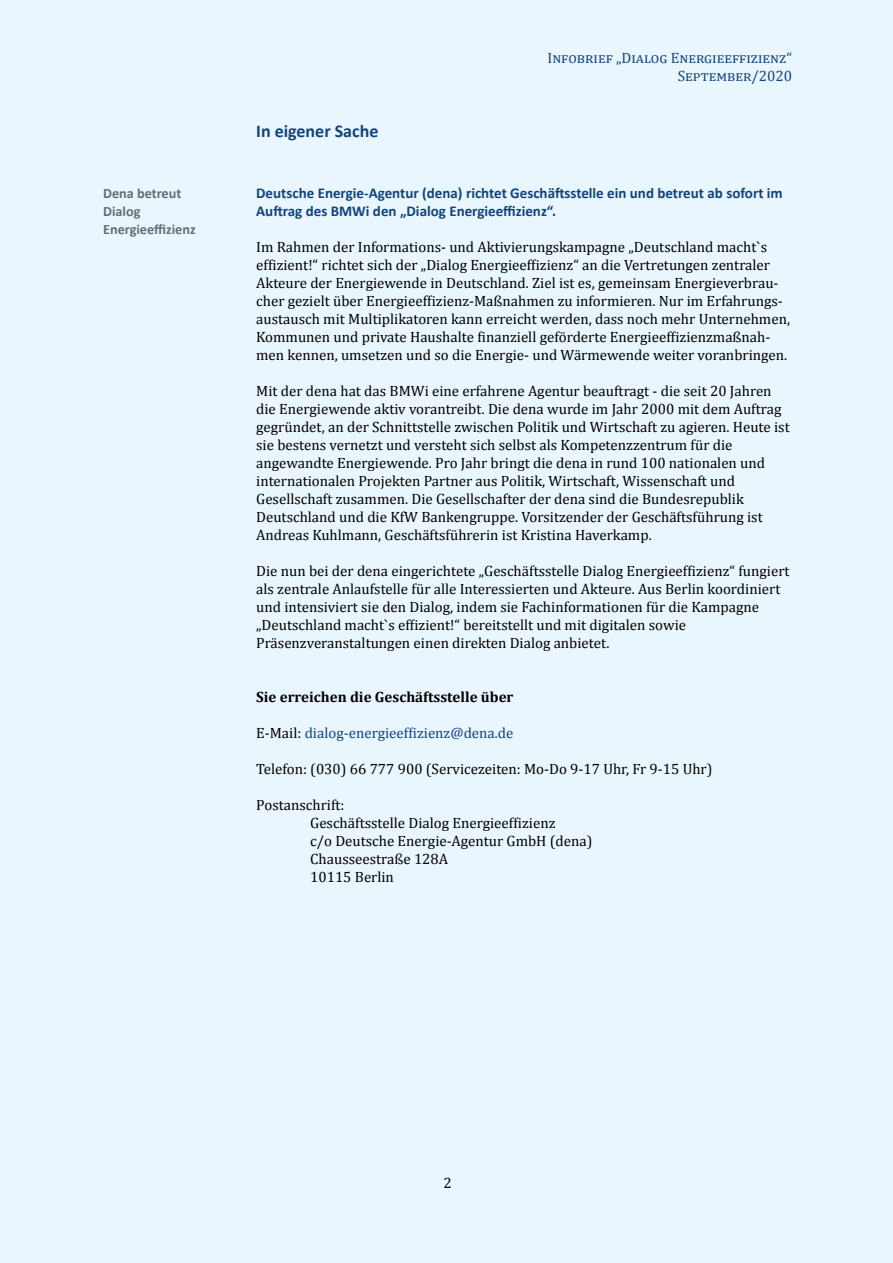
<style>
.page{position:relative;width:893px;height:1263px;background:#eaf6fd}
.page>*{position:absolute;margin:0;border:0;box-sizing:border-box;transform-origin:0 0}
.t1{font:700 18px "Calibri";color:#11447c}
.Fließtext{font:15px/18px "Cambria";color:#000}
.t2{font:700 15px/18px "Calibri";color:#11447c}
.t3{font:15px/18px "Cambria";color:#12457d;text-align:right}
.Fließtext-2{font:15px "Cambria";color:#11447c}
.Fließtext-3{font:700 15px "Cambria";color:#000}
.Marginalentext{font:700 14.25px/18px "Calibri";color:#646d74}
.s1{color:#000}
</style>
<div class="page">
<p class="Marginalentext" style="left:103px;top:184px;width:94px">Dena betreut<br>Dialog<br>Energieeffizienz</p>
<h2 class="t1" style="left:256px;top:119px;width:124px">In eigener Sache</h2>
<p class="t3" style="left:547px;top:49px;width:246px">Infobrief „Dialog Energieeffizienz“<br>September/2020</p>
<h3 class="t2" style="left:256px;top:184px;width:528px">Deutsche Energie-Agentur (dena) richtet Geschäftsstelle ein und betreut ab sofort im<br>Auftrag des BMWi den „Dialog Energieeffizienz“.</h3>
<p class="Fließtext" style="left:256px;top:238px;width:535px">Im Rahmen der Informations- und Aktivierungskampagne „Deutschland macht`s effizient!“ richtet sich der „Dialog Energieeffizienz“ an die Vertretungen zentraler Akteure der Energiewende in Deutschland. Ziel ist es, gemeinsam Energieverbrau&shy;cher gezielt über Energieeffizienz-Maßnahmen zu informieren. Nur im Erfahrungs&shy;austausch mit Multiplikatoren kann erreicht werden, dass noch mehr Unternehmen, Kommunen und private Haushalte finanziell geförderte Energieeffizienzmaßnah&shy;men kennen, umsetzen und so die Energie- und Wärmewende weiter voranbringen.</p>
<p class="Fließtext" style="left:256px;top:382px;width:535px">Mit der dena hat das BMWi eine erfahrene Agentur beauftragt - die seit 20 Jahren die Energiewende aktiv vorantreibt. Die dena wurde im Jahr 2000 mit dem Auftrag gegründet, an der Schnittstelle zwischen Politik und Wirtschaft zu agieren. Heute ist sie bestens vernetzt und versteht sich selbst als Kompetenzzentrum für die angewandte Energiewende. Pro Jahr bringt die dena in rund 100 nationalen und internationalen Projekten Partner aus Politik, Wirtschaft, Wissenschaft und Gesellschaft zusammen. Die Gesellschafter der dena sind die Bundesrepublik Deutschland und die KfW Bankengruppe. Vorsitzender der Geschäftsführung ist Andreas Kuhlmann, Geschäftsführerin ist Kristina Haverkamp.</p>
<p class="Fließtext" style="left:256px;top:562px;width:535px">Die nun bei der dena eingerichtete „Geschäftsstelle Dialog Energieeffizienz“ fungiert als zentrale Anlaufstelle für alle Interessierten und Akteure. Aus Berlin koordiniert und intensiviert sie den Dialog, indem sie Fachinformationen für die Kampagne „Deutschland macht`s effizient!“ bereitstellt und mit digitalen sowie Präsenzveranstaltungen einen direkten Dialog anbietet.</p>
<p class="Fließtext-3" style="left:256px;top:686px;width:259px">Sie erreichen die Geschäftsstelle über</p>
<p class="Fließtext-2" style="left:256px;top:724px;width:259px"><span class="s1">E-Mail:</span> dialog-energieeffizienz@dena.de</p>
<p class="Fließtext" style="left:256px;top:760px;width:458px">Telefon: (030) 66 777 900 (Servicezeiten: Mo-Do 9-17 Uhr, Fr 9-15 Uhr)</p>
<p class="Fließtext" style="left:310px;top:796px;width:284px;text-indent:-54px">Postanschrift:<br>Geschäftsstelle Dialog Energieeffizienz<br>c/o Deutsche Energie-Agentur GmbH (dena)<br>Chausseestraße 128A<br>10115 Berlin</p>
<p class="Fließtext" style="left:443px;top:1174px;width:10px">2</p>
</div>
